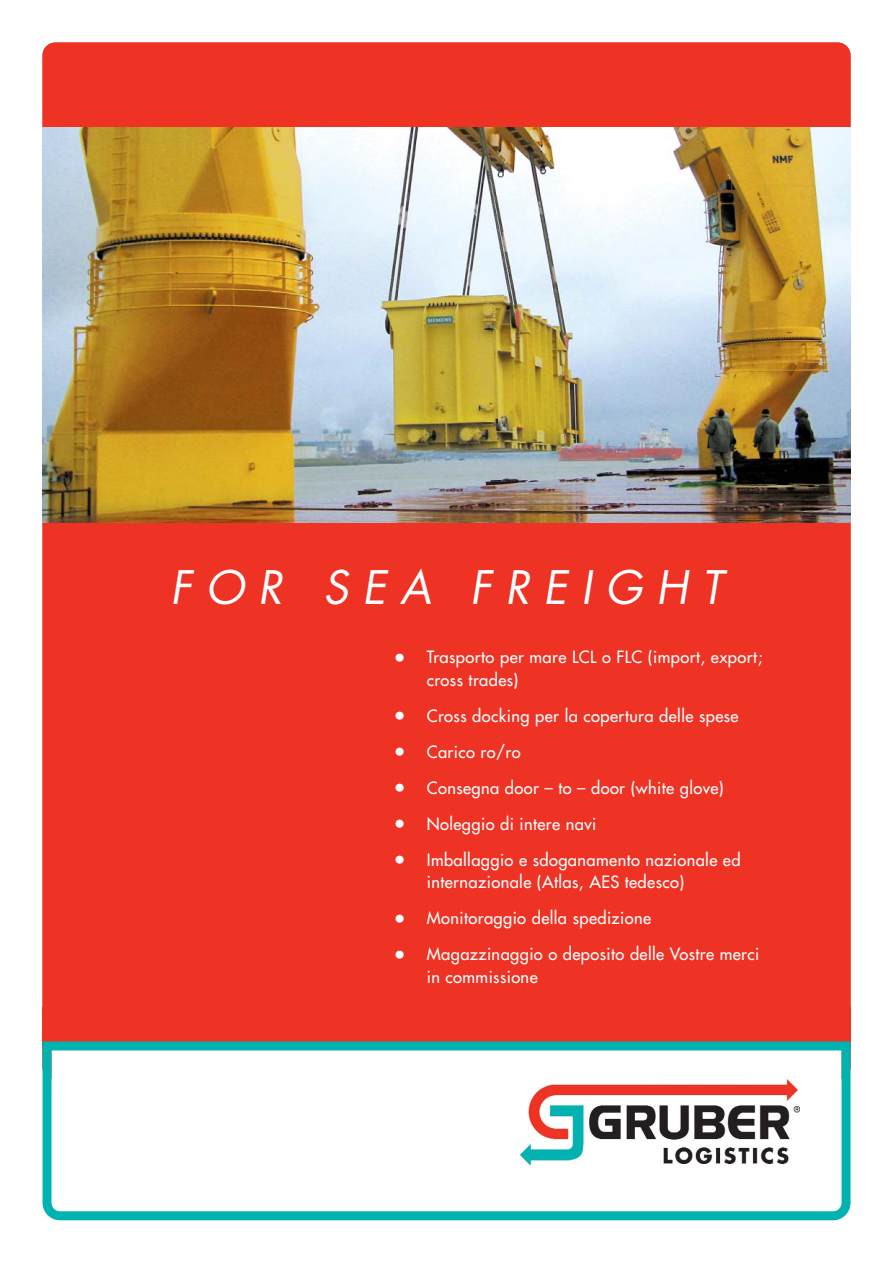
<style>
.page{position:relative;width:893px;height:1263px;background:#fff}
.page>*{position:absolute;margin:0;border:0;box-sizing:border-box;transform-origin:0 0}
.t1{font:italic 45px "Futura";color:#fff}
.t2{font:700 34.5px/36px "Futura";color:#fff}
.t3{font:16.5px/36px "Futura";letter-spacing:.025em;color:#fff}
</style>
<div class="page">
<div style="left:43px;top:43px;width:807px;height:1036px;background:#ee3224;border-radius:13px"></div>
<svg style="left:43px;top:1050px;width:807px;height:170px"></svg>
<div style="left:43px;top:1007px;width:807px;height:34px;background:#ee3224"></div>
<div style="left:43px;top:1041px;width:807px;height:9px;background:#00b2b0"></div>
<div style="left:509px;top:1076px;width:292px;height:97px;background:#fff"></div>
<img style="left:520px;top:1079px;width:279px;height:85px">
<img style="left:43px;top:128px;width:807px;height:395px">
<h1 class="t1" style="left:170px;top:567px;width:562px">FOR SEA FREIGHT</h1>
<h2 class="t2" style="left:394px;top:622px;width:13px;line-height:58.5px">. .</h2>
<h2 class="t2" style="left:394px;top:728px;width:13px;text-align:justify">. . . .</h2>
<h2 class="t2" style="left:394px;top:894px;width:13px">. .</h2>
<p class="t3" style="left:427px;top:647px;width:337px;line-height:22.5px">Trasporto per mare LCL o FLC (import, export; cross trades)</p>
<p class="t3" style="left:427px;top:699px;width:315px">Cross docking per la copertura delle spese<br>Carico ro/ro<br>Consegna door – to – door (white glove)<br>Noleggio di intere navi<br>Imballaggio e sdoganamento nazionale ed</p>
<p class="t3" style="left:427px;top:865px;width:334px">internazionale (Atlas, AES tedesco)<br>Monitoraggio della spedizione<br>Magazzinaggio o deposito delle Vostre merci</p>
<p class="t3" style="left:427px;top:960px;width:112px">in commissione</p>
</div>
